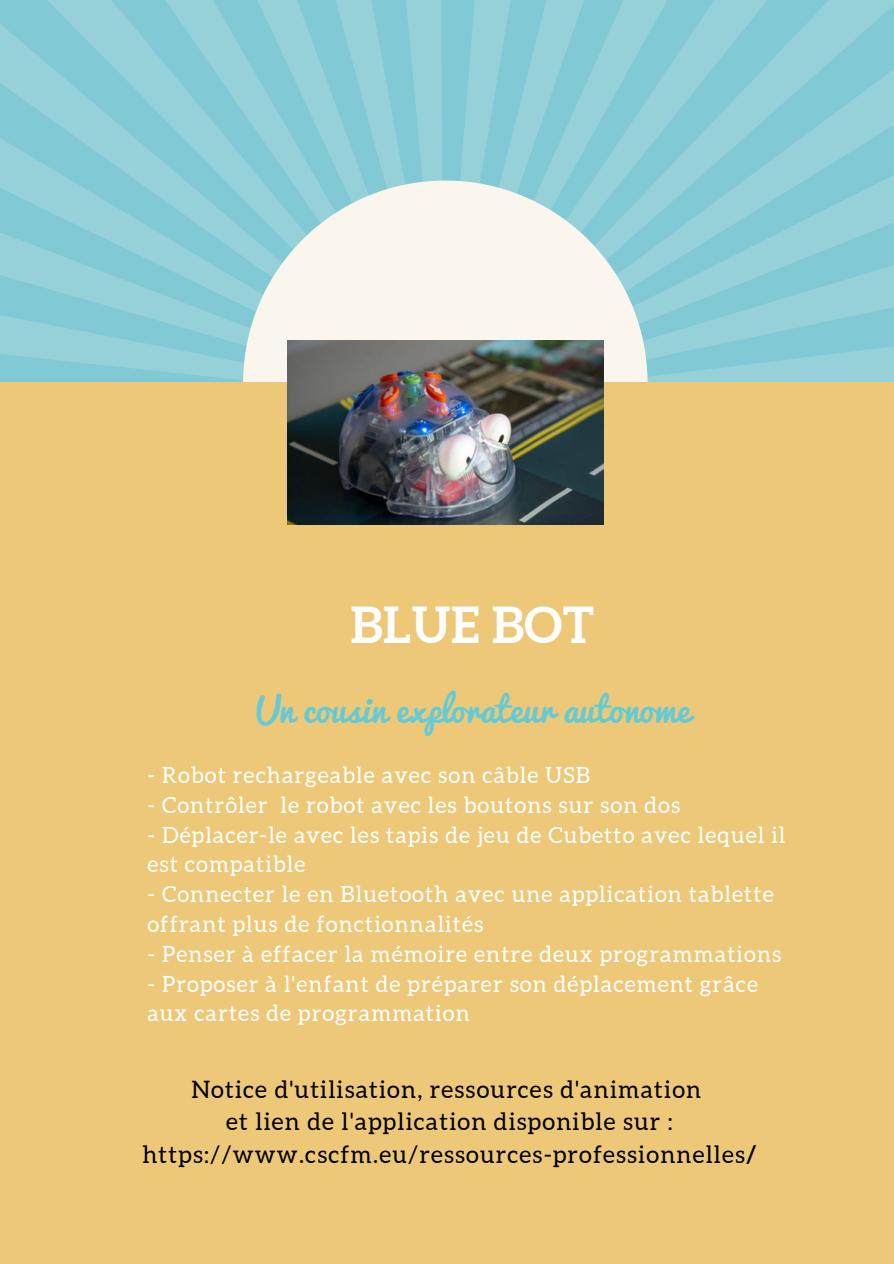
<style>
.page{position:relative;width:894px;height:1264px;background:#fff}
.page>*{position:absolute;margin:0;border:0;box-sizing:border-box;transform-origin:0 0}
.t1{font:700 49.65px "Aleo";letter-spacing:.01em;color:#fff}
.t2{font:34.8px "Pacifico";color:#64cbd6}
.t3{font:24px/32.7px "Aleo";letter-spacing:.05em;color:#000;text-align:center}
.t4{font:22.35px/29.8px "Aleo";letter-spacing:.05em;color:#fff}
.s1{font-weight:700}
</style>
<div class="page">
<svg style="left:0;top:0;width:893px;height:382px;background:#8bccd7"></svg>
<svg style="left:243px;top:180px;width:404px;height:202px;background:#ddebe7"></svg>
<div style="left:0;top:382px;width:893px;height:881px;background:#edc879"></div>
<img style="left:287px;top:340px;width:316px;height:184px">
<h1 class="t1" style="left:350px;top:596px;width:245px">BLUE BOT</h1>
<h2 class="t2" style="left:255px;top:690px;width:436px">Un cousin explorateur autonome</h2>
<p class="t4" style="left:147px;top:760px;width:444px">- Robot rechargeable avec son câble USB</p>
<p class="t4" style="left:147px;top:789px;width:534px">- Contrôler le robot avec les boutons sur son dos</p>
<p class="t4" style="left:147px;top:819px;width:639px">- Déplacer-le avec les tapis de jeu de Cubetto avec lequel il est compatible</p>
<p class="t4" style="left:147px;top:879px;width:627px">- Connecter le en Bluetooth avec une application tablette offrant plus de fonctionnalités</p>
<p class="t4" style="left:147px;top:938px;width:635px">- Penser à effacer la mémoire entre deux programmations</p>
<p class="t4" style="left:147px;top:968px;width:612px">- Proposer à l'enfant de préparer son déplacement grâce aux cartes de programmation</p>
<p class="t3" style="left:142px;top:1072px;width:615px">Notice d'utilisation, ressources d'animation<br>et lien de l'application disponible sur : https://www.cscfm.eu/ressources-professionnelles<span class="s1">/</span></p>
</div>
